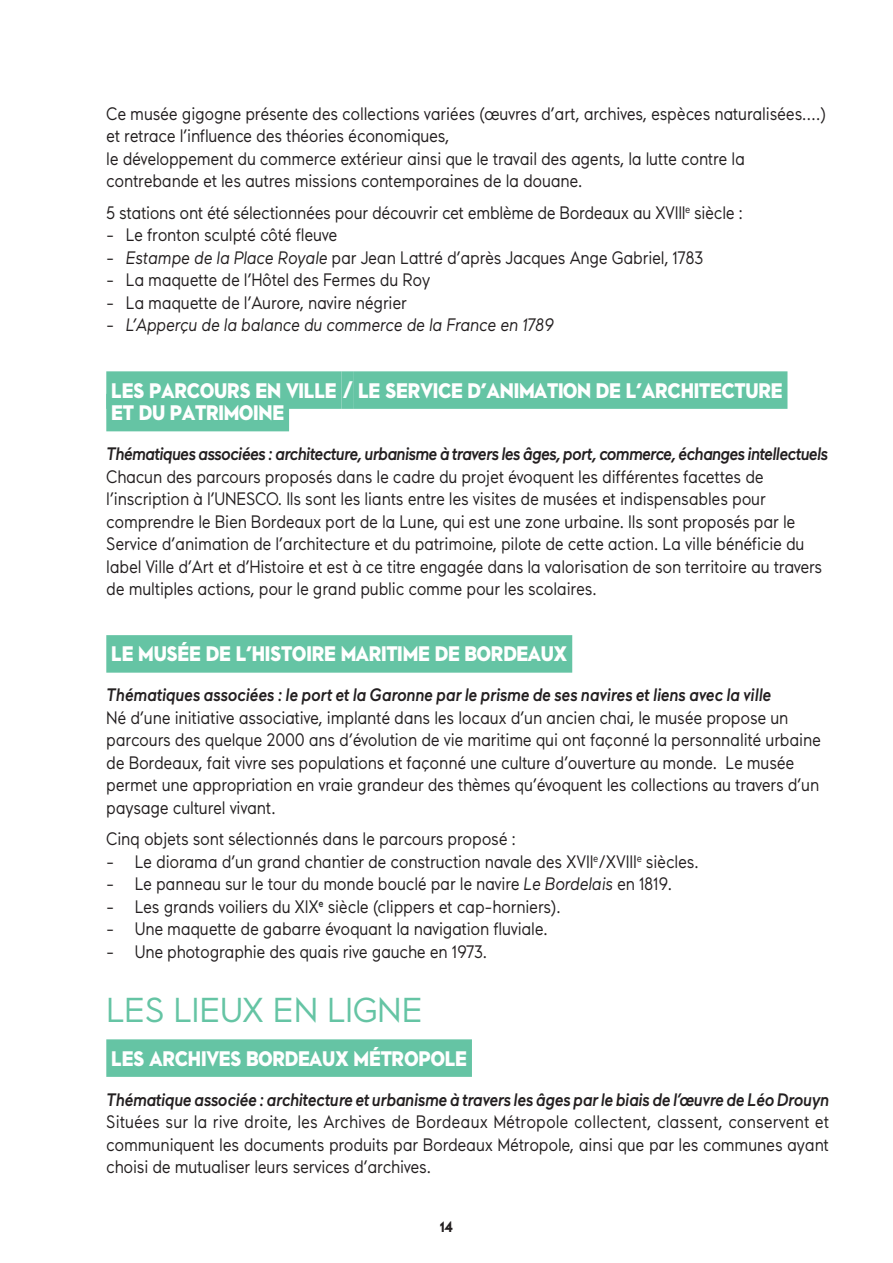
<style>
.page{position:relative;width:893px;height:1263px;background:#fff}
.page>*{position:absolute;margin:0;border:0;box-sizing:border-box;transform-origin:0 0}
.t1{font:34.5px "Maax Modern";letter-spacing:-.015em;color:#65c4a4}
.t2{font:900 21px/22.5px "Maax Modern";letter-spacing:-.02em;color:#fff;scale:.9 1}
.t3{font:18px/22.5px "Maax Modern";letter-spacing:-.02em;color:#231f20;scale:.9 1}
.t4{font:italic 500 18px "Maax Modern";letter-spacing:-.025em;color:#231f20;scale:.9 1}
.t5{font:italic 18px "Maax Modern";letter-spacing:-.02em;color:#231f20;scale:.9 1}
.t6{font:700 15px "Maax Modern";color:#231f20;scale:.9 1}
.s1{font-style:italic}
.s2{font-style:normal}
</style>
<div class="page">
<div style="left:106px;top:371px;width:236px;height:38px;background:#65c4a4"></div>
<div style="left:342px;top:371px;width:11px;height:38px;background:#65c4a4"></div>
<div style="left:353px;top:371px;width:434px;height:38px;background:#65c4a4"></div>
<div style="left:106px;top:394px;width:183px;height:37px;background:#65c4a4"></div>
<div style="left:106px;top:635px;width:466px;height:38px;background:#65c4a4"></div>
<div style="left:106px;top:1039px;width:366px;height:38px;background:#65c4a4"></div>
<p class="t3" style="left:106px;top:103px;width:801px">Ce musée gigogne présente des collections variées (œuvres d’art, archives, espèces naturalisées....) et retrace l’influence des théories économiques,<br>le développement du commerce extérieur ainsi que le travail des agents, la lutte contre la contrebande et les autres missions contemporaines de la douane.</p>
<p class="t3" style="left:106px;top:202px;width:709px">5 stations ont été sélectionnées pour découvrir cet emblème de Bordeaux au XVIII<sup>e</sup> siècle :</p>
<p class="t3" style="left:106px;top:224px;width:258px">- Le fronton sculpté côté fleuve</p>
<p class="t3" style="left:106px;top:247px;width:665px">- <span class="s1">Estampe de la Place Royale</span> par Jean Lattré d’après Jacques Ange Gabriel, 1783</p>
<p class="t3" style="left:106px;top:269px;width:362px">- La maquette de l’Hôtel des Fermes du Roy</p>
<p class="t3" style="left:106px;top:292px;width:336px">- La maquette de l’Aurore, navire négrier</p>
<p class="t5" style="left:106px;top:316px;width:499px"><span class="s2">-</span> L’Apperçu de la balance du commerce de la France en 1789</p>
<p class="t2" style="left:111px;top:379px;width:747px">LES PARCOURS EN VILLE / LE SERVICE D’ANIMATION DE L’ARCHITECTURE<br>ET DU PATRIMOINE</p>
<p class="t4" style="left:106px;top:444px;width:803px">Thématiques associées : architecture, urbanisme à travers les âges, port, commerce, échanges intellectuels</p>
<p class="t3" style="left:106px;top:465px;width:797px">Chacun des parcours proposés dans le cadre du projet évoquent les différentes facettes de l’inscription à l’UNESCO. Ils sont les liants entre les visites de musées et indispensables pour comprendre le Bien Bordeaux port de la Lune, qui est une zone urbaine. Ils sont proposés par le Service d’animation de l’architecture et du patrimoine, pilote de cette action. La ville bénéficie du label Ville d’Art et d’Histoire et est à ce titre engagée dans la valorisation de son territoire au travers de multiples actions, pour le grand public comme pour les scolaires.</p>
<p class="t2" style="left:111px;top:643px;width:508px">LE MUSÉE DE L’HISTOIRE MARITIME DE BORDEAUX</p>
<p class="t4" style="left:106px;top:685px;width:740px">Thématiques associées : le port et la Garonne par le prisme de ses navires et liens avec la ville</p>
<p class="t3" style="left:106px;top:707px;width:796px">Né d’une initiative associative, implanté dans les locaux d’un ancien chai, le musée propose un parcours des quelque 2000 ans d’évolution de vie maritime qui ont façonné la personnalité urbaine de Bordeaux, fait vivre ses populations et façonné une culture d’ouverture au monde. Le musée permet une appropriation en vraie grandeur des thèmes qu’évoquent les collections au travers d’un paysage culturel vivant.</p>
<p class="t3" style="left:106px;top:828px;width:457px">Cinq objets sont sélectionnés dans le parcours proposé :</p>
<p class="t3" style="left:106px;top:851px;width:660px">- Le diorama d’un grand chantier de construction navale des XVII<sup>e</sup>/XVIII<sup>e</sup> siècles.</p>
<p class="t3" style="left:106px;top:873px;width:630px">- Le panneau sur le tour du monde bouclé par le navire <span class="s1">Le Bordelais</span> en 1819.</p>
<p class="t3" style="left:106px;top:896px;width:507px">- Les grands voiliers du XIX<sup>e</sup> siècle (clippers et cap-horniers).</p>
<p class="t3" style="left:106px;top:918px;width:492px">- Une maquette de gabarre évoquant la navigation fluviale.</p>
<p class="t3" style="left:106px;top:941px;width:425px">- Une photographie des quais rive gauche en 1973.</p>
<h1 class="t1" style="left:106px;top:991px;width:318px">LES LIEUX EN LIGNE</h1>
<p class="t2" style="left:111px;top:1047px;width:397px">LES ARCHIVES BORDEAUX MÉTROPOLE</p>
<p class="t4" style="left:106px;top:1090px;width:805px">Thématique associée : architecture et urbanisme à travers les âges par le biais de l’œuvre de Léo Drouyn</p>
<p class="t3" style="left:106px;top:1111px;width:805px;text-align:justify">Situées sur la rive droite, les Archives de Bordeaux Métropole collectent, classent, conservent et communiquent les documents produits par Bordeaux Métropole, ainsi que par les communes ayant choisi de mutualiser leurs services d’archives.</p>
<p class="t6" style="left:440px;top:1218px;width:17px">14</p>
</div>
